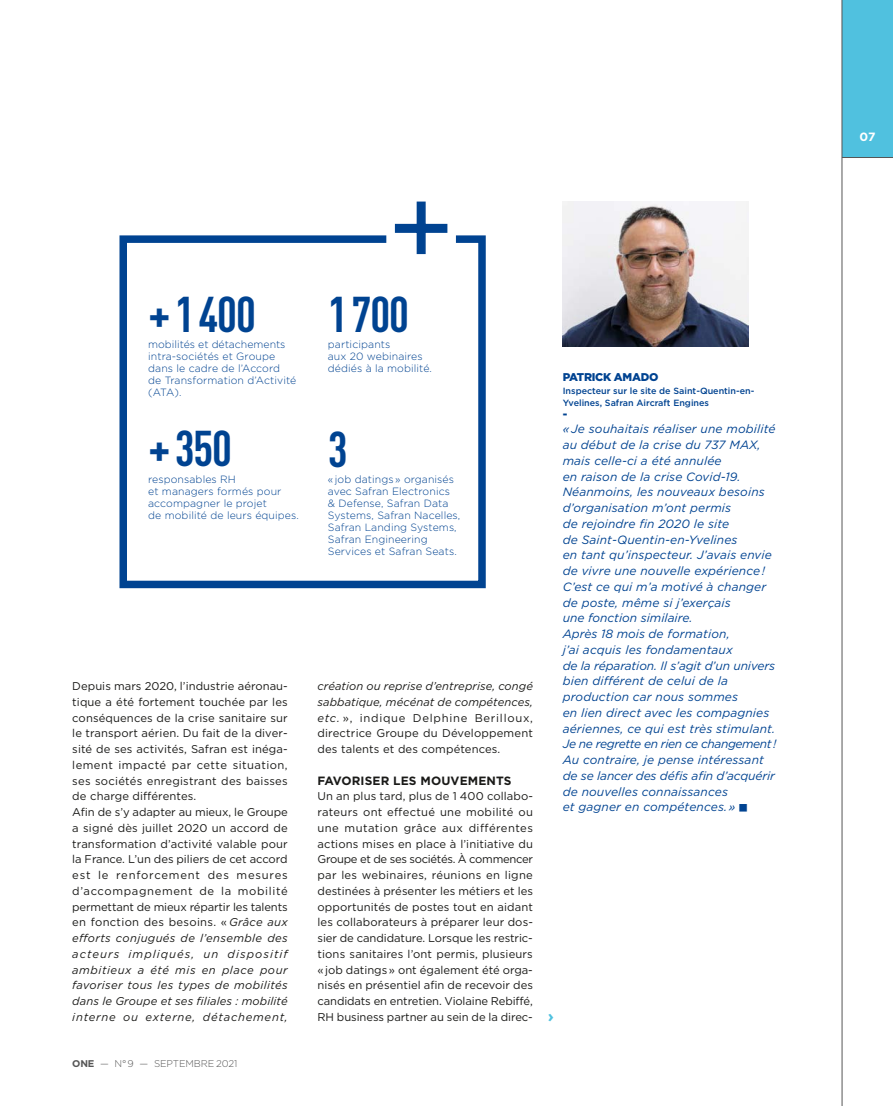
<style>
.page{position:relative;width:893px;height:1106px;background:#fff}
.page>*{position:absolute;margin:0;border:0;box-sizing:border-box;transform-origin:0 0}
.t1{font:700 condensed 49.5px "DIN Pro";letter-spacing:-.025em;color:#004391}
.t2{font:700 16.5px "Gotham";color:#50c1df}
.t3{font:italic 12px/15.8px "Gotham";letter-spacing:.01em;color:#004391}
.t4{font:700 12px "Gotham";letter-spacing:.01em;color:#1a1a18}
.t5{font:700 12px "Gotham";color:#fff}
.t6{font:11.25px/15.8px "Gotham";letter-spacing:.01em;color:#1a1a18;text-align:justify}
.t7{font:900 11.25px "Gotham";letter-spacing:-.025em;color:#004391}
.t8{font:300 10.5px/12px "Gotham";letter-spacing:.01em;color:#004391}
.t9{font:300 9.75px "Gotham";letter-spacing:-.01em;color:#565656}
.t10{font:500 9px/12px "Gotham";color:#004391}
.s1{font-style:italic}
.s2{font-weight:700}
</style>
<div class="page">
<div style="left:842px;top:0;width:51px;height:157px;background:#50c1df"></div>
<hr style="left:842px;top:0;width:1px;height:1106px;background:#565656">
<hr style="left:842px;top:157px;width:51px;height:1px;background:#565656">
<svg style="left:395px;top:201px;width:52px;height:31px"></svg>
<svg style="left:119px;top:232px;width:367px;height:357px"></svg>
<img style="left:563px;top:201px;width:186px;height:145px">
<h1 class="t1" style="left:148px;top:278px;width:109px">+ 1400</h1>
<p class="t8" style="left:148px;top:338px;width:150px">mobilités et détachements intra-sociétés et Groupe dans le cadre de l’Accord<br>de Transformation d’Activité (ATA).</p>
<h1 class="t1" style="left:148px;top:412px;width:85px">+ 350</h1>
<p class="t8" style="left:148px;top:472px;width:152px">responsables RH<br>et managers formés pour accompagner le projet<br>de mobilité de leurs équipes.</p>
<h1 class="t1" style="left:328px;top:278px;width:83px">1700</h1>
<p class="t8" style="left:328px;top:338px;width:106px">participants<br>aux 20 webinaires dédiés à la mobilité.</p>
<h1 class="t1" style="left:328px;top:412px;width:21px">3</h1>
<p class="t8" style="left:328px;top:473px;width:134px">« job datings » organisés avec Safran Electronics<br>&amp; Defense, Safran Data<br>Systems, Safran Nacelles,<br>Safran Landing Systems,<br>Safran Engineering<br>Services et Safran Seats.</p>
<p class="t6" style="left:72px;top:678px;width:217px;text-align:left">Depuis mars 2020, l’industrie aéronau&shy;tique a été fortement touchée par les conséquences de la crise sanitaire sur le transport aérien. Du fait de la diver&shy;sité de ses activités, Safran est inéga&shy;lement impacté par cette situation, ses sociétés enregistrant des baisses de charge différentes.<br>Afin de s’y adapter au mieux, le Groupe a signé dès juillet 2020 un accord de transformation d’activité valable pour la France. L’un des piliers de cet accord est le renforcement des mesures d’accompagnement de la mobilité permettant de mieux répartir les talents en fonction des besoins. « <span class="s1">Grâce aux efforts conjugués de l’ensemble des acteurs impliqués, un dispositif ambitieux a été mis en place pour favoriser tous les types de mobilités dans le Groupe et ses filiales : mobilité interne ou externe, détachement,</span></p>
<p class="t6" style="left:317px;top:678px;width:217px"><span class="s1">création ou reprise d’entreprise, congé sabbatique, mécénat de compétences, etc.</span> », indique Delphine Berilloux, directrice Groupe du Développement des talents et des compétences.</p>
<p class="t4" style="left:317px;top:772px;width:196px">FAVORISER LES MOUVEMENTS</p>
<p class="t6" style="left:317px;top:788px;width:217px">Un an plus tard, plus de 1 400 collabo&shy;rateurs ont effectué une mobilité ou une mutation grâce aux différentes actions mises en place à l’initiative du Groupe et de ses sociétés. À commencer par les webinaires, réunions en ligne destinées à présenter les métiers et les opportunités de postes tout en aidant les collaborateurs à préparer leur dos&shy;sier de candidature. Lorsque les restric&shy;tions sanitaires l’ont permis, plusieurs « job datings » ont également été orga&shy;nisés en présentiel afin de recevoir des candidats en entretien. Violaine Rebiffé, RH business partner au sein de la direc-</p>
<p class="t9" style="left:72px;top:1057px;width:167px"><span class="s2">ONE</span> — N° 9 — SEPTEMBRE 2021</p>
<p class="t7" style="left:563px;top:370px;width:97px">PATRICK AMADO</p>
<p class="t10" style="left:563px;top:384px;width:193px">Inspecteur sur le site de Saint-Quentin-en-<br>Yvelines, Safran Aircraft Engines</p>
<p class="t7" style="left:563px;top:406px;width:6px">-</p>
<p class="t3" style="left:563px;top:421px;width:215px">« Je souhaitais réaliser une mobilité au début de la crise du 737 MAX, mais celle-ci a été annulée<br>en raison de la crise Covid-19.<br>Néanmoins, les nouveaux besoins d’organisation m’ont permis<br>de rejoindre fin 2020 le site<br>de Saint-Quentin-en-Yvelines<br>en tant qu’inspecteur. J’avais envie de vivre une nouvelle expérience !<br>C’est ce qui m’a motivé à changer de poste, même si j’exerçais<br>une fonction similaire.<br>Après 18 mois de formation,<br>j’ai acquis les fondamentaux<br>de la réparation. Il s’agit d’un univers bien différent de celui de la production car nous sommes<br>en lien direct avec les compagnies aériennes, ce qui est très stimulant.<br>Je ne regrette en rien ce changement !<br>Au contraire, je pense intéressant de se lancer des défis afin d’acquérir de nouvelles connaissances<br>et gagner en compétences. »</p>
<h2 class="t2" style="left:548px;top:1004px;width:8px">›</h2>
<p class="t5" style="left:859px;top:129px;width:18px">07</p>
</div>
